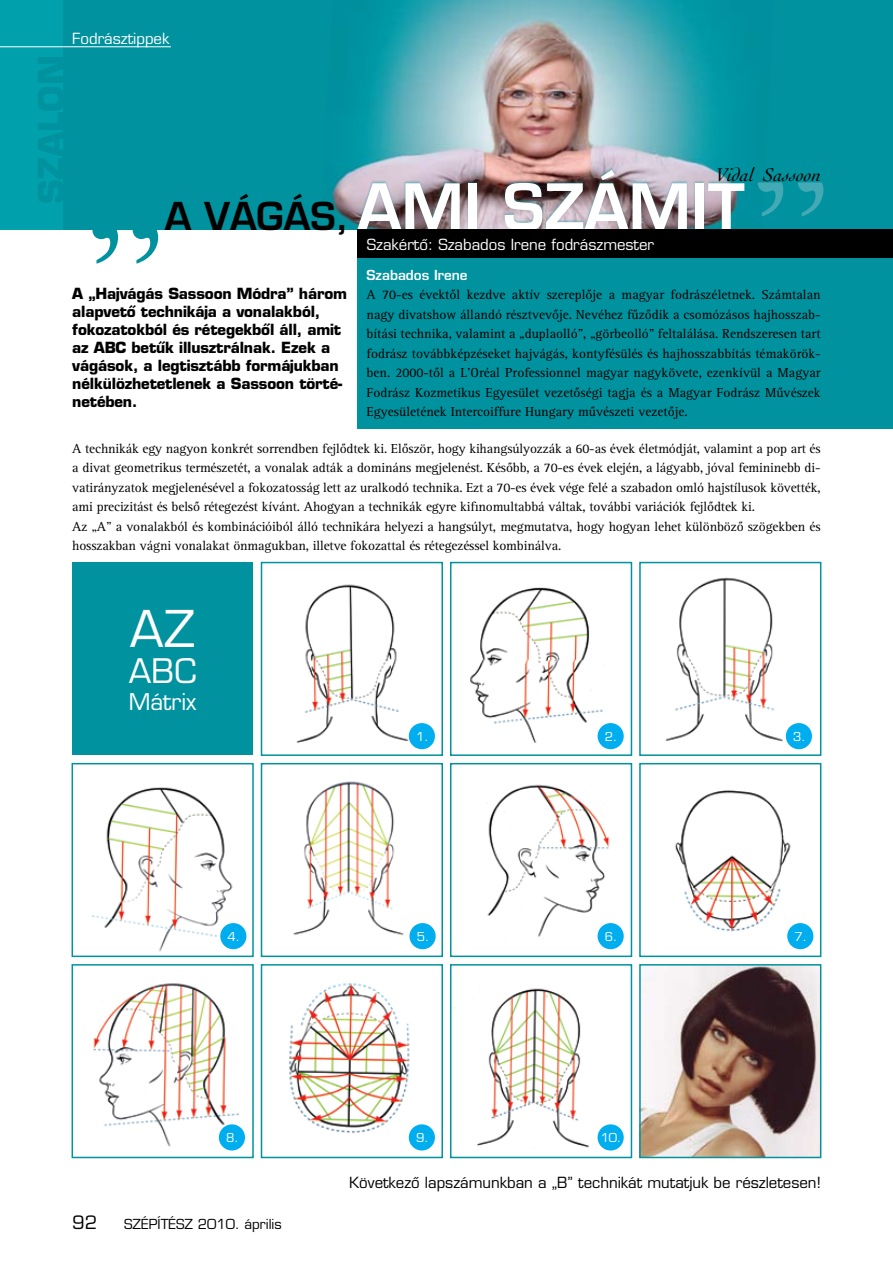
<style>
.page{position:relative;width:893px;height:1263px;background:#fff}
.page>*{position:absolute;margin:0;border:0;box-sizing:border-box;transform-origin:0 0}
.t1{font:61.95px "H Eurostyle Demi";color:#fff}
.t2{font:49.5px "H Eurostyle";color:#fff}
.t3{font:33px "H Eurostyle";color:#fff}
.t4{font:22.5px "H Eurostyle";color:#fff}
.t5{font:italic 19.5px "H Cochin";color:#000}
.t6{font:18px "H Eurostyle";color:#000}
.t7{font:700 15px/18px "H Eurostyle";letter-spacing:-.01em;color:#000}
.t8{font:15px "H Eurostil";color:#000}
.t9{font:15px "H Eurostyle";color:#fff}
.t10{font:13.5px/19.5px "H Rotis Serif";letter-spacing:-.01em;color:#000}
.t11{font:13.5px "H Eurostyle";color:#000}
.t12{font:13.5px "H Eurostyle Demi";color:#fff}
.t13{font:12px "H Eurostyle";color:#fff}
.s1{font-size:37.5px;color:#000}
</style>
<div class="page">
<div style="left:0;top:0;width:64px;height:230px;background:#00a1ad"></div>
<div style="left:64px;top:0;width:829px;height:230px;background:#00929e"></div>
<hr style="left:64px;top:46px;width:107px;height:1px;background:#fff">
<hr style="left:0;top:46px;width:64px;height:1px;background:#fff">
<img style="left:332px;top:0;width:384px;height:225px">
<svg style="left:92px;top:230px;width:66px;height:34px"></svg>
<div style="left:355px;top:166px;width:478px;height:125px;background:#00929e;opacity:.4"></div>
<div style="left:357px;top:230px;width:536px;height:199px;background:#00929e"></div>
<div style="left:357px;top:230px;width:536px;height:28px;background:#000"></div>
<div style="left:72px;top:562px;width:181px;height:193px;background:#00929e"></div>
<img style="left:91px;top:787px;width:156px;height:165px">
<div style="left:72px;top:763px;width:182px;height:194px;border:2px solid #00929e"></div>
<img style="left:93px;top:983px;width:152px;height:168px">
<div style="left:72px;top:964px;width:182px;height:194px;border:2px solid #00929e"></div>
<img style="left:296px;top:584px;width:135px;height:166px">
<div style="left:261px;top:562px;width:182px;height:194px;border:2px solid #00929e"></div>
<img style="left:293px;top:781px;width:138px;height:169px">
<div style="left:261px;top:763px;width:182px;height:194px;border:2px solid #00929e"></div>
<img style="left:289px;top:983px;width:146px;height:168px">
<div style="left:261px;top:964px;width:182px;height:194px;border:2px solid #00929e"></div>
<img style="left:470px;top:587px;width:153px;height:163px">
<div style="left:450px;top:562px;width:182px;height:194px;border:2px solid #00929e"></div>
<img style="left:487px;top:784px;width:136px;height:166px">
<div style="left:450px;top:763px;width:182px;height:194px;border:2px solid #00929e"></div>
<img style="left:453px;top:988px;width:171px;height:163px">
<div style="left:450px;top:964px;width:182px;height:194px;border:2px solid #00929e"></div>
<img style="left:665px;top:577px;width:147px;height:173px">
<div style="left:639px;top:562px;width:182px;height:194px;border:2px solid #00929e"></div>
<img style="left:675px;top:790px;width:139px;height:160px">
<div style="left:639px;top:763px;width:182px;height:194px;border:2px solid #00929e"></div>
<img style="left:642px;top:967px;width:176px;height:188px">
<div style="left:639px;top:964px;width:182px;height:194px;border:2px solid #00929e"></div>
<div style="left:409px;top:723px;width:26px;height:26px;background:#00aeef;border-radius:50%"></div>
<div style="left:598px;top:723px;width:26px;height:26px;background:#00aeef;border-radius:50%"></div>
<div style="left:786px;top:723px;width:26px;height:26px;background:#00aeef;border-radius:50%"></div>
<div style="left:220px;top:923px;width:26px;height:26px;background:#00aeef;border-radius:50%"></div>
<div style="left:409px;top:923px;width:27px;height:26px;background:#00aeef;border-radius:50%"></div>
<div style="left:598px;top:923px;width:26px;height:26px;background:#00aeef;border-radius:50%"></div>
<div style="left:787px;top:923px;width:26px;height:26px;background:#00aeef;border-radius:50%"></div>
<div style="left:219px;top:1124px;width:26px;height:26px;background:#00aeef;border-radius:50%"></div>
<div style="left:409px;top:1124px;width:26px;height:26px;background:#00aeef;border-radius:50%"></div>
<div style="left:598px;top:1124px;width:26px;height:26px;background:#00aeef;border-radius:50%"></div>
<p class="t9" style="left:72px;top:29px;width:99px">Fodrásztippek</p>
<h3 class="t5" style="left:716px;top:163px;width:107px">Vidal Sassoon</h3>
<h1 class="t1" style="left:165px;top:167px;width:581px"><span class="s1">A vágás,</span> ami számit</h1>
<p class="t7" style="left:72px;top:284px;width:276px">A „Hajvágás Sassoon Módra” három alapvetô technikája a vonalakból, fokozatokból és rétegekbôl áll, amit az ABC betûk illusztrálnak. Ezek a vágások, a legtisztább formájukban nélkülözhetetlenek a Sassoon törté&shy;netében.</p>
<p class="t9" style="left:367px;top:235px;width:289px">Szakértô: Szabados Irene fodrászmester</p>
<p class="t12" style="left:367px;top:266px;width:103px">Szabados Irene</p>
<p class="t10" style="left:367px;top:285px;width:456px;text-align:justify">A 70-es évektôl kezdve aktív szereplôje a magyar fodrászéletnek. Számtalan nagy divatshow állandó résztvevôje. Nevéhez fûzôdik a csomózásos hajhosszab&shy;bítási technika, valamint a „duplaolló”, „görbeolló” feltalálása. Rendszeresen tart fodrász továbbképzéseket hajvágás, kontyfésülés és hajhosszabbítás témakörök&shy;ben. 2000-tôl a L’Oréal Professionnel magyar nagykövete, ezenkívül a Magyar Fodrász Kozmetikus Egyesület vezetôségi tagja és a Magyar Fodrász Mûvészek Egyesületének Intercoiffure Hungary mûvészeti vezetôje.</p>
<p class="t10" style="left:72px;top:439px;width:750px">A technikák egy nagyon konkrét sorrendben fejlôdtek ki. Elôször, hogy kihangsúlyozzák a 60-as évek életmódját, valamint a pop art és a divat geometrikus természetét, a vonalak adták a domináns megjelenést. Késôbb, a 70-es évek elején, a lágyabb, jóval femininebb di&shy;vatirányzatok megjelenésével a fokozatosság lett az uralkodó technika. Ezt a 70-es évek vége felé a szabadon omló hajstílusok követték, ami precizitást és belsô rétegezést kívánt. Ahogyan a technikák egyre kifinomultabbá váltak, további variációk fejlôdtek ki.<br>Az „A” a vonalakból és kombinációiból álló technikára helyezi a hangsúlyt, megmutatva, hogy hogyan lehet különbözô szögekben és hosszakban vágni vonalakat önmagukban, illetve fokozattal és rétegezéssel kombinálva.</p>
<h2 class="t2" style="left:130px;top:599px;width:58px">Az</h2>
<h3 class="t3" style="left:129px;top:651px;width:69px">ABC</h3>
<h3 class="t4" style="left:129px;top:688px;width:69px">Mátrix</h3>
<p class="t13" style="left:416px;top:729px;width:14px">1.</p>
<p class="t13" style="left:605px;top:729px;width:14px">2.</p>
<p class="t13" style="left:793px;top:729px;width:14px">3.</p>
<p class="t13" style="left:228px;top:929px;width:14px">4.</p>
<p class="t13" style="left:417px;top:929px;width:14px">5.</p>
<p class="t13" style="left:605px;top:929px;width:14px">6.</p>
<p class="t13" style="left:794px;top:929px;width:14px">7.</p>
<p class="t13" style="left:226px;top:1130px;width:14px">8.</p>
<p class="t13" style="left:416px;top:1130px;width:14px">9.</p>
<p class="t13" style="left:601px;top:1130px;width:22px">10.</p>
<p class="t8" style="left:349px;top:1173px;width:473px">Következô lapszámunkban a „B” technikát mutatjuk be részletesen!</p>
<h3 class="t6" style="left:72px;top:1211px;width:26px">92</h3>
<p class="t11" style="left:124px;top:1216px;width:159px">SZÉPÍTÉSZ 2010. április</p>
</div>
